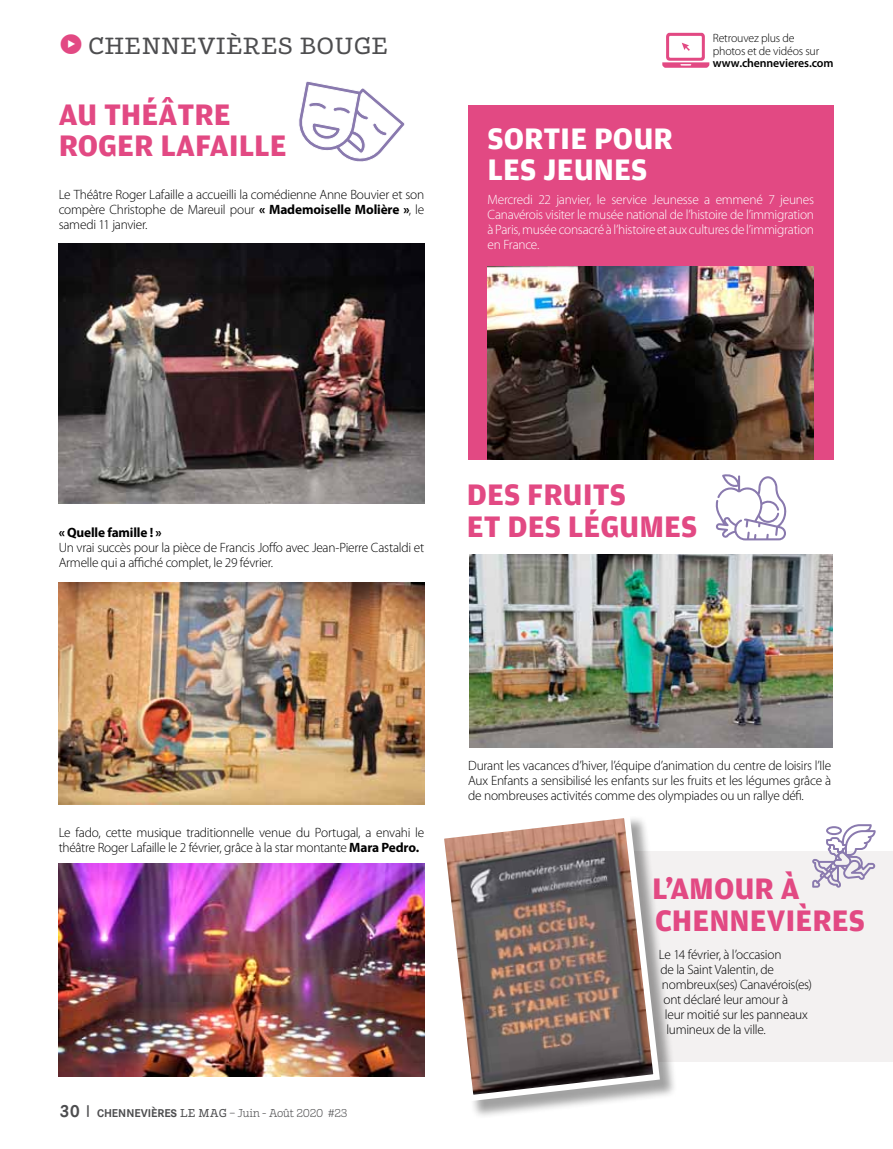
<style>
.page{position:relative;width:893px;height:1149px;background:#fff}
.page>*{position:absolute;margin:0;border:0;box-sizing:border-box;transform-origin:0 0}
.t1{font:700 31.5px/31.5px "Amplitude";color:#e24983}
.t2{font:700 31.5px "Amplitude";color:#fff}
.t3{font:24px "Suhmo Pro";letter-spacing:.01em;color:#4d4d4f;scale:1.05 1}
.t4{font:300 13.5px/15px "Myriad Pro";letter-spacing:-.02em;color:#000;text-align:justify}
.t5{font:300 13.5px/15px "Myriad Pro";letter-spacing:-.02em;color:#fff;text-align:justify}
.t6{font:700 13.5px "Myriad Pro";letter-spacing:-.01em;color:#000}
.t7{font:300 12px/12.8px "Myriad Pro";letter-spacing:-.015em;color:#000}
.t8{font:600 12px "Myriad Pro";letter-spacing:-.01em;color:#000}
.t9{font:300 11.7px "Suhmo Pro";letter-spacing:-.03em;color:#4d4d4f}
.s1{font-family:"s Tmedia";color:#e24983}
.s2{font-weight:700}
.s3{font-family:"Corporate S";font-weight:700;font-size:18px}
.s4{font-family:"Corporate S";font-weight:700}
.s5{font-weight:400}
.s6{font-family:"Corporate S"}
</style>
<div class="page">
<svg style="left:662px;top:33px;width:47px;height:35px"></svg>
<div style="left:477px;top:851px;width:416px;height:210px;background:#f3f1f1"></div>
<div style="left:468px;top:105px;width:365px;height:354px;background:#e24983"></div>
<img style="left:488px;top:266px;width:326px;height:193px">
<img style="left:469px;top:554px;width:364px;height:193px">
<div style="left:440px;top:814px;width:238px;height:305px;background:#000;opacity:.37"></div>
<svg style="left:440px;top:814px;width:223px;height:290px"></svg>
<img style="left:59px;top:243px;width:365px;height:260px">
<img style="left:59px;top:582px;width:365px;height:222px">
<img style="left:59px;top:863px;width:365px;height:213px">
<svg style="left:299px;top:81px;width:106px;height:81px"></svg>
<svg style="left:715px;top:474px;width:72px;height:66px"></svg>
<svg style="left:812px;top:824px;width:64px;height:63px"></svg>
<h2 class="t3" style="left:61px;top:30px;width:246px"><span class="s1">o</span> CHENNEVIÈRES BOUG</h2>
<h2 class="t3" style="left:372px;top:30px;width:17px">E</h2>
<p class="t7" style="left:713px;top:32px;width:108px">Retrouvez plus de photos et de vidéos sur</p>
<p class="t8" style="left:713px;top:56px;width:122px">www.chennevieres.com</p>
<h1 class="t1" style="left:59px;top:99px;width:226px">AU THÉÂTRE<br>ROGER LAFAILLE</h1>
<p class="t4" style="left:59px;top:187px;width:367px">Le Théâtre Roger Lafaille a accueilli la comédienne Anne Bouvier et son compère Christophe de Mareuil pour <span class="s2">« Mademoiselle Molière »</span>, le samedi 11 janvier.</p>
<h1 class="t2" style="left:488px;top:121px;width:18px">SORTIE</h1>
<h1 class="t2" style="left:594px;top:121px;width:21px">POUR</h1>
<h1 class="t2" style="left:488px;top:152px;width:88px">LES JEUNE</h1>
<h1 class="t2" style="left:631px;top:152px;width:18px">S</h1>
<p class="t5" style="left:488px;top:192px;width:328px">Mercredi 22 janvier, le service Jeunesse a emmené 7 jeunes Canavérois visiter le musée national de l’histoire de l’immigration à Paris, musée consacré à l’histoire et aux cultures de l’immigration en France.</p>
<p class="t6" style="left:59px;top:523px;width:105px">« Quelle famille ! »</p>
<p class="t4" style="left:59px;top:540px;width:367px">Un vrai succès pour la pièce de Francis Joffo avec Jean-Pierre Castaldi et<br>Armelle qui a affiché complet, le 29 février.</p>
<h1 class="t1" style="left:467px;top:479px;width:78px">DES FRUIT</h1>
<h1 class="t1" style="left:467px;top:479px;width:232px;text-indent:143px">S<br>ET DES LÉGUMES</h1>
<p class="t4" style="left:59px;top:825px;width:367px">Le fado, cette musique traditionnelle venue du Portugal, a envahi le théâtre Roger Lafaille le 2 février, grâce à la star montante <span class="s2">Mara Pedro.</span></p>
<p class="t9" style="left:60px;top:1104px;width:290px"><span class="s3">30</span> <sup>|</sup> <span class="s4">CHENNEVIÈRES</span> <span class="s5">LE MAG</span> – Juin - Août 2020 <span class="s6">#</span>23</p>
<p class="t4" style="left:468px;top:758px;width:364px">Durant les vacances d’hiver, l’équipe d’animation du centre de loisirs l’Ile Aux Enfants a sensibilisé les enfants sur les fruits et les légumes grâce à de nombreuses activités comme des olympiades ou un rallye défi.</p>
<h1 class="t1" style="left:652px;top:873px;width:83px">L’AMOUR</h1>
<h1 class="t1" style="left:781px;top:873px;width:20px">À</h1>
<h1 class="t1" style="left:655px;top:904px;width:57px">CHENNE</h1>
<h1 class="t1" style="left:767px;top:904px;width:100px">VIÈRES</h1>
<p class="t4" style="left:659px;top:947px;width:124px">Le 14 février, à l’occasion</p>
<p class="t4" style="left:660px;top:962px;width:115px">de la Saint Valentin, de</p>
<p class="t4" style="left:662px;top:977px;width:152px">nombreux(ses) Canavérois(es)</p>
<p class="t4" style="left:663px;top:992px;width:126px">ont déclaré leur amour à</p>
<p class="t4" style="left:665px;top:1007px;width:144px">leur moitié sur les panneaux</p>
<p class="t4" style="left:666px;top:1022px;width:101px">lumineux de la ville.</p>
</div>
